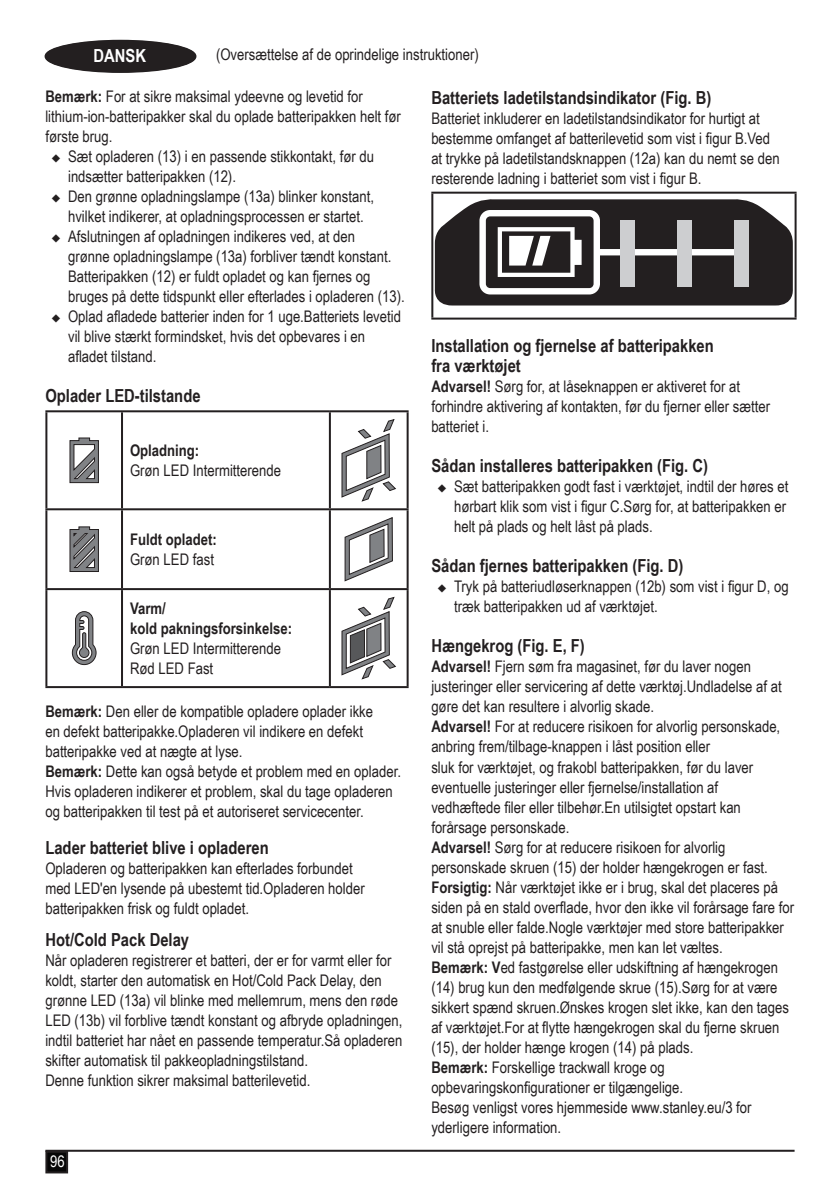
<style>
.page{position:relative;width:840px;height:1191px;background:#fff}
.page>*{position:absolute;margin:0;border:0;box-sizing:border-box;transform-origin:0 0}
.t1{font:700 18px/20px "Arial Narrow";color:#231f20}
.t2{font:700 18px "Arial Narrow";color:#fff}
.t3{font:16px/20px "Arial Narrow";color:#231f20}
.t4{font:700 16px/20px "Arial Narrow";color:#231f20}
.t5{font:16px "Arial Narrow";color:#fff}
.s1{font-weight:700}
</style>
<div class="page">
<hr style="left:45px;top:1149px;width:749px;height:2px;background:#231f20">
<div style="left:46px;top:1151px;width:21px;height:21px;background:#060606"></div>
<div style="left:45px;top:1150px;width:23px;height:23px;border:2px solid #231f20"></div>
<div style="left:46px;top:41px;width:149px;height:31px;background:#231f20;border-radius:50%"></div>
<div style="left:45px;top:40px;width:151px;height:33px;border:2px solid #231f20;border-radius:50%"></div>
<div style="left:45px;top:41px;width:150px;height:31px;border:1px solid #231f20;border-radius:50%"></div>
<hr style="left:45px;top:410px;width:77px;height:2px;background:#231f20">
<hr style="left:45px;top:412px;width:2px;height:96px;background:#231f20">
<hr style="left:122px;top:410px;width:208px;height:2px;background:#231f20">
<hr style="left:121px;top:412px;width:2px;height:96px;background:#231f20">
<hr style="left:330px;top:410px;width:78px;height:2px;background:#231f20">
<hr style="left:329px;top:412px;width:2px;height:96px;background:#231f20">
<hr style="left:406px;top:412px;width:2px;height:96px;background:#231f20">
<hr style="left:45px;top:508px;width:77px;height:2px;background:#231f20">
<hr style="left:45px;top:510px;width:2px;height:78px;background:#231f20">
<hr style="left:122px;top:508px;width:208px;height:2px;background:#231f20">
<hr style="left:121px;top:510px;width:2px;height:78px;background:#231f20">
<hr style="left:330px;top:508px;width:78px;height:2px;background:#231f20">
<hr style="left:329px;top:510px;width:2px;height:78px;background:#231f20">
<hr style="left:406px;top:510px;width:2px;height:78px;background:#231f20">
<hr style="left:45px;top:588px;width:77px;height:2px;background:#231f20">
<hr style="left:45px;top:590px;width:2px;height:96px;background:#231f20">
<hr style="left:122px;top:588px;width:208px;height:2px;background:#231f20">
<hr style="left:121px;top:590px;width:2px;height:96px;background:#231f20">
<hr style="left:330px;top:588px;width:78px;height:2px;background:#231f20">
<hr style="left:329px;top:590px;width:2px;height:96px;background:#231f20">
<hr style="left:406px;top:590px;width:2px;height:96px;background:#231f20">
<hr style="left:45px;top:686px;width:77px;height:2px;background:#231f20">
<hr style="left:122px;top:686px;width:208px;height:2px;background:#231f20">
<hr style="left:330px;top:686px;width:78px;height:2px;background:#231f20">
<svg style="left:69px;top:437px;width:30px;height:46px"></svg>
<svg style="left:341px;top:419px;width:55px;height:83px"></svg>
<svg style="left:69px;top:526px;width:30px;height:46px"></svg>
<svg style="left:344px;top:517px;width:49px;height:64px"></svg>
<svg style="left:72px;top:611px;width:24px;height:54px"></svg>
<svg style="left:341px;top:597px;width:55px;height:82px"></svg>
<hr style="left:431px;top:192px;width:365px;height:2px;background:#231f20">
<hr style="left:431px;top:194px;width:2px;height:123px;background:#231f20">
<hr style="left:794px;top:194px;width:2px;height:123px;background:#231f20">
<hr style="left:431px;top:317px;width:365px;height:2px;background:#231f20">
<svg style="left:434px;top:199px;width:358px;height:106px"></svg>
<div style="left:620px;top:220px;width:14px;height:66px;background:#cdced0"></div>
<div style="left:677px;top:220px;width:14px;height:66px;background:#cdced0"></div>
<div style="left:733px;top:220px;width:14px;height:66px;background:#cdced0"></div>
<p class="t2" style="left:93px;top:42px;width:54px">DANSK</p>
<p class="t3" style="left:216px;top:44px;width:264px">(Oversættelse af de oprindelige instruktioner)</p>
<p class="t3" style="left:45px;top:86px;width:357px"><span class="s1">Bemærk:</span> For at sikre maksimal ydeevne og levetid for lithium-ion-batteripakker skal du oplade batteripakken helt før første brug.</p>
<p class="t3" style="left:68px;top:146px;width:307px;text-indent:-17px">◆ Sæt opladeren (13) i en passende stikkontakt, før du indsætter batteripakken (12).</p>
<p class="t3" style="left:51px;top:186px;width:324px;text-align:center">◆ Den grønne opladningslampe (13a) blinker konstant, hvilket indikerer, at opladningsprocessen er startet.</p>
<p class="t3" style="left:68px;top:226px;width:338px;text-indent:-17px">◆ Afslutningen af opladningen indikeres ved, at den<br>grønne opladningslampe (13a) forbliver tændt konstant.<br>Batteripakken (12) er fuldt opladet og kan fjernes og bruges på dette tidspunkt eller efterlades i opladeren (13).</p>
<p class="t3" style="left:68px;top:306px;width:334px;text-indent:-17px">◆ Oplad afladede batterier inden for 1 uge.Batteriets levetid vil blive stærkt formindsket, hvis det opbevares i en afladet tilstand.</p>
<p class="t1" style="left:45px;top:385px;width:157px">Oplader LED-tilstande</p>
<p class="t4" style="left:130px;top:440px;width:71px">Opladning:</p>
<p class="t3" style="left:130px;top:460px;width:152px">Grøn LED Intermitterende</p>
<p class="t1" style="left:431px;top:86px;width:281px">Batteriets ladetilstandsindikator (Fig. B)</p>
<p class="t3" style="left:431px;top:107px;width:349px">Batteriet inkluderer en ladetilstandsindikator for hurtigt at bestemme omfanget af batterilevetid som vist i figur B.Ved at trykke på ladetilstandsknappen (12a) kan du nemt se den resterende ladning i batteriet som vist i figur B.</p>
<p class="t1" style="left:431px;top:334px;width:284px">Installation og fjernelse af batteripakken fra værktøjet</p>
<p class="t3" style="left:431px;top:375px;width:340px"><span class="s1">Advarsel!</span> Sørg for, at låseknappen er aktiveret for at forhindre aktivering af kontakten, før du fjerner eller sætter batteriet i.</p>
<p class="t1" style="left:431px;top:455px;width:278px">Sådan installeres batteripakken (Fig. C)</p>
<p class="t3" style="left:454px;top:476px;width:335px;text-indent:-17px">◆ Sæt batteripakken godt fast i værktøjet, indtil der høres et hørbart klik som vist i figur C.Sørg for, at batteripakken er helt på plads og helt låst på plads.</p>
<p class="t1" style="left:431px;top:555px;width:253px">Sådan fjernes batteripakken (Fig. D)</p>
<p class="t3" style="left:454px;top:576px;width:336px;text-indent:-17px">◆ Tryk på batteriudløserknappen (12b) som vist i figur D, og træk batteripakken ud af værktøjet.</p>
<p class="t1" style="left:431px;top:635px;width:155px">Hængekrog (Fig. E, F)</p>
<p class="t3" style="left:431px;top:656px;width:364px"><span class="s1">Advarsel!</span> Fjern søm fra magasinet, før du laver nogen justeringer eller servicering af dette værktøj.Undladelse af at gøre det kan resultere i alvorlig skade.<br><span class="s1">Advarsel!</span> For at reducere risikoen for alvorlig personskade, anbring frem/tilbage-knappen i låst position eller<br>sluk for værktøjet, og frakobl batteripakken, før du laver eventuelle justeringer eller fjernelse/installation af<br>vedhæftede filer eller tilbehør.En utilsigtet opstart kan forårsage personskade.<br><span class="s1">Advarsel!</span> Sørg for at reducere risikoen for alvorlig personskade skruen (15) der holder hængekrogen er fast.<br><span class="s1">Forsigtig:</span> Når værktøjet ikke er i brug, skal det placeres på siden på en stald overflade, hvor den ikke vil forårsage fare for at snuble eller falde.Nogle værktøjer med store batteripakker vil stå oprejst på batteripakke, men kan let væltes.<br><span class="s1">Bemærk: V</span>ed fastgørelse eller udskiftning af hængekrogen (14) brug kun den medfølgende skrue (15).Sørg for at være sikkert spænd skruen.Ønskes krogen slet ikke, kan den tages af værktøjet.For at flytte hængekrogen skal du fjerne skruen (15), der holder hænge krogen (14) på plads.<br><span class="s1">Bemærk:</span> Forskellige trackwall kroge og opbevaringskonfigurationer er tilgængelige.<br>Besøg venligst vores hjemmeside www.stanley.eu/3 for yderligere information.</p>
<p class="t4" style="left:130px;top:528px;width:88px">Fuldt opladet:</p>
<p class="t3" style="left:130px;top:549px;width:85px">Grøn LED fast</p>
<p class="t4" style="left:130px;top:597px;width:163px">Varm/<br>kold pakningsforsinkelse:</p>
<p class="t3" style="left:130px;top:637px;width:152px">Grøn LED Intermitterende<br>Rød LED Fast</p>
<p class="t3" style="left:45px;top:701px;width:357px"><span class="s1">Bemærk:</span> Den eller de kompatible opladere oplader ikke<br>en defekt batteripakke.Opladeren vil indikere en defekt batteripakke ved at nægte at lyse.<br><span class="s1">Bemærk:</span> Dette kan også betyde et problem med en oplader.<br>Hvis opladeren indikerer et problem, skal du tage opladeren og batteripakken til test på et autoriseret servicecenter.</p>
<p class="t1" style="left:45px;top:837px;width:225px">Lader batteriet blive i opladeren</p>
<p class="t3" style="left:45px;top:858px;width:321px">Opladeren og batteripakken kan efterlades forbundet med LED'en lysende på ubestemt tid.Opladeren holder batteripakken frisk og fuldt opladet.</p>
<p class="t1" style="left:45px;top:928px;width:145px">Hot/Cold Pack Delay</p>
<p class="t3" style="left:45px;top:949px;width:358px">Når opladeren registrerer et batteri, der er for varmt eller for koldt, starter den automatisk en Hot/Cold Pack Delay, den grønne LED (13a) vil blinke med mellemrum, mens den røde LED (13b) vil forblive tændt konstant og afbryde opladningen, indtil batteriet har nået en passende temperatur.Så opladeren skifter automatisk til pakkeopladningstilstand.<br>Denne funktion sikrer maksimal batterilevetid.</p>
<p class="t5" style="left:50px;top:1149px;width:16px">96</p>
</div>
